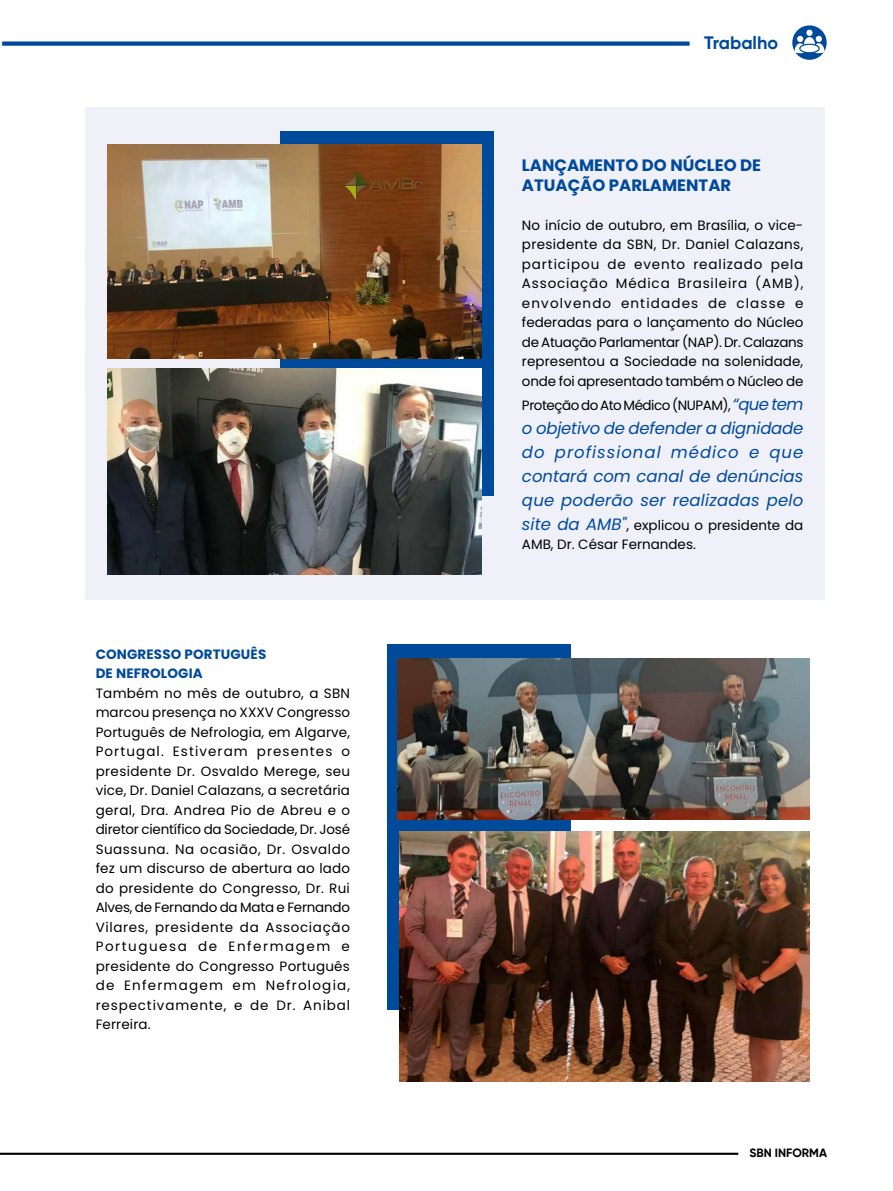
<style>
.page{position:relative;width:893px;height:1191px;background:#fff}
.page>*{position:absolute;margin:0;border:0;box-sizing:border-box;transform-origin:0 0}
.t1{font:700 18px "Gilroy";color:#004a9b}
.t2{font:italic 16.5px/24px "Poppins";letter-spacing:.01em;color:#004a9b;text-align:justify}
.t3{font:700 16.5px/19.5px "Poppins";color:#004a9b}
.t4{font:13.5px/19.5px "Poppins";color:#000;text-align:justify}
.t5{font:13.5px "Poppins";letter-spacing:-.035em;color:#000}
.t6{font:700 13.5px/19.5px "Poppins";letter-spacing:.01em;color:#004a9b}
.t7{font:700 12px "Gilroy";color:#000}
.s1{font-style:italic;font-size:16.5px;color:#004a9b}
</style>
<div class="page">
<svg style="left:792px;top:25px;width:35px;height:35px"></svg>
<div style="left:2px;top:41px;width:688px;height:5px;background:#004a9b"></div>
<hr style="left:0;top:1152px;width:738px;height:2px;background:#000">
<div style="left:806px;top:30px;width:7px;height:6px;background:#fff;border-radius:50%"></div>
<svg style="left:795px;top:36px;width:29px;height:18px"></svg>
<div style="left:85px;top:108px;width:739px;height:492px;background:#f0f0f9"></div>
<div style="left:280px;top:131px;width:213px;height:364px;background:#004a9b"></div>
<div style="left:387px;top:644px;width:183px;height:366px;background:#004a9b"></div>
<img style="left:108px;top:144px;width:374px;height:214px">
<img style="left:108px;top:368px;width:374px;height:206px">
<img style="left:398px;top:658px;width:411px;height:162px">
<img style="left:400px;top:831px;width:409px;height:250px">
<p class="t6" style="left:96px;top:644px;width:172px">CONGRESSO PORTUGUÊS<br>DE NEFROLOGIA</p>
<p class="t4" style="left:96px;top:683px;width:256px">Também no mês de outubro, a SBN marcou presença no XXXV Congresso Português de Nefrologia, em Algarve, Portugal. Estiveram presentes o presidente Dr. Osvaldo Merege, seu vice, Dr. Daniel Calazans, a secretária geral, Dra. Andrea Pio de Abreu e o diretor científico da Sociedade, Dr. José Suassuna. Na ocasião, Dr. Osvaldo fez um discurso de abertura ao lado do presidente do Congresso, Dr. Rui Alves, de Fernando da Mata e Fernando Vilares, presidente da Associação Portuguesa de Enfermagem e presidente do Congresso Português de Enfermagem em Nefrologia, respectivamente, e de Dr. Anibal Ferreira.</p>
<h1 class="t1" style="left:704px;top:31px;width:75px">Trabalho</h1>
<p class="t3" style="left:522px;top:156px;width:241px">LANÇAMENTO DO NÚCLEO DE<br>ATUAÇÃO PARLAMENTAR</p>
<p class="t4" style="left:522px;top:215px;width:283px">No início de outubro, em Brasília, o vice&shy;presidente da SBN, Dr. Daniel Calazans, participou de evento realizado pela Associação Médica Brasileira (AMB), envolvendo entidades de classe e federadas para o lançamento do Núcleo de Atuação Parlamentar (NAP). Dr. Calazans representou a Sociedade na solenidade, onde foi apresentado também o Núcleo de</p>
<p class="t5" style="left:522px;top:397px;width:283px">Proteção do Ato Médico (NUPAM), <span class="s1">“que tem</span></p>
<p class="t2" style="left:522px;top:416px;width:283px">o objetivo de defender a dignidade do profissional médico e que contará com canal de denúncias que poderão ser realizadas pelo</p>
<p class="t4" style="left:522px;top:515px;width:283px"><span class="s1">site da AMB"</span>, explicou o presidente da<br>AMB, Dr. César Fernandes.</p>
<p class="t7" style="left:750px;top:1145px;width:79px">SBN INFORMA</p>
</div>
